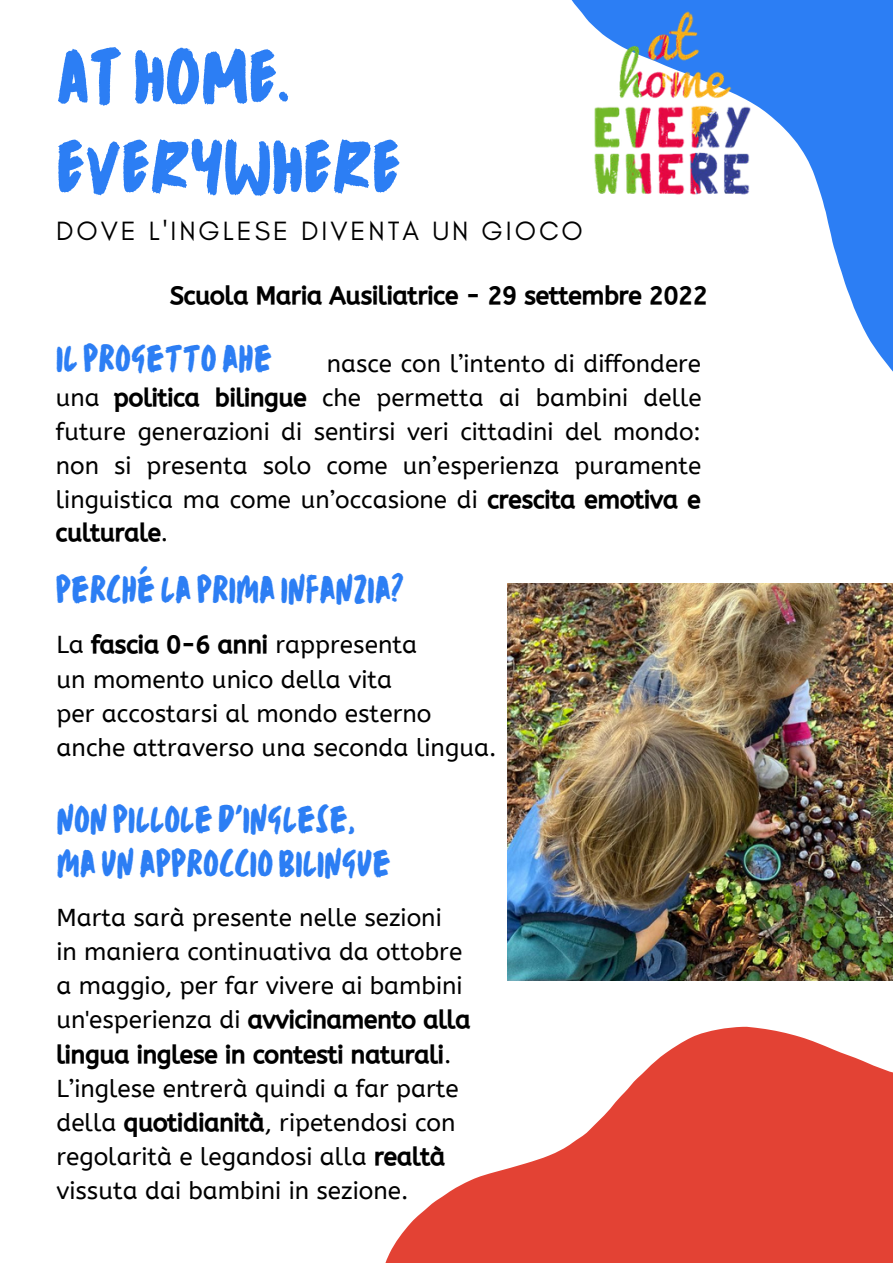
<style>
.page{position:relative;width:893px;height:1264px;background:#fff}
.page>*{position:absolute;margin:0;border:0;box-sizing:border-box;transform-origin:0 0}
.t1{font:73.8px/90.3px "TC October Regular";color:#2c7ef4}
.t2{font:36px/43.8px "TC October Regular";color:#2c7ef4}
.t3{font:27px "Glacial Indifference";letter-spacing:.11em;color:#000}
.t4{font:24.45px/34.2px "A Bee Zee";color:#000}
.t5{font:24.45px "CA Generated";color:#000}
.t6{font:24.3px/34px "A Bee Zee";color:#000}
.t7{font:24.3px/34px "CA Generated";color:#000}
.s1{font-family:"CA Generated"}
.s2{font-family:"A Bee Zee"}
</style>
<div class="page">
<svg style="left:386px;top:1026px;width:506px;height:236px;fill:#e34234"></svg>
<svg style="left:571px;top:0;width:321px;height:371px"></svg>
<img style="left:591px;top:8px;width:161px;height:192px">
<img style="left:507px;top:583px;width:385px;height:397px">
<h1 class="t1" style="left:56px;top:32px;width:346px">AT HOME.<br>EVERYWHERE</h1>
<p class="t3" style="left:56px;top:216px;width:528px">DOVE L'INGLESE DIVENTA UN GIOCO</p>
<p class="t5" style="left:170px;top:281px;width:539px">Scuola Maria Ausiliatrice - 29 settembre 2022</p>
<h2 class="t2" style="left:56px;top:336px;width:217px">IL PROGETTO AHE</h2>
<p class="t6" style="left:56px;top:347px;width:647px;text-align:justify;text-indent:271px">nasce con l’intento di diffondere una <span class="s1">politica bilingue</span> che permetta ai bambini delle future generazioni di sentirsi veri cittadini del mondo: non si presenta solo come un’esperienza puramente linguistica ma come un’occasione di <span class="s1">crescita emotiva e</span></p>
<p class="t7" style="left:56px;top:517px;width:114px">culturale<span class="s2">.</span></p>
<h2 class="t2" style="left:56px;top:567px;width:349px">PERCHÉ LA PRIMA INFANZIA?</h2>
<p class="t4" style="left:56px;top:628px;width:441px">La <span class="s1">fascia 0-6 anni</span> rappresenta<br>un momento unico della vita<br>per accostarsi al mondo esterno anche attraverso una seconda lingua.</p>
<h2 class="t2" style="left:57px;top:797px;width:335px">NON PILLOLE D'INGLESE,<br>MA UN APPROCCIO BILINGUE</h2>
<p class="t6" style="left:56px;top:901px;width:407px">Marta sarà presente nelle sezioni in maniera continuativa da ottobre a maggio, per far vivere ai bambini</p>
<p class="t7" style="left:56px;top:1003px;width:415px"><span class="s2">un'esperienza di</span> avvicinamento alla lingua inglese in contesti naturali<span class="s2">.</span></p>
<p class="t6" style="left:56px;top:1071px;width:404px">L’inglese entrerà quindi a far parte della <span class="s1">quotidianità</span>, ripetendosi con regolarità e legandosi alla <span class="s1">realtà </span>vissuta dai bambini in sezione.</p>
</div>
